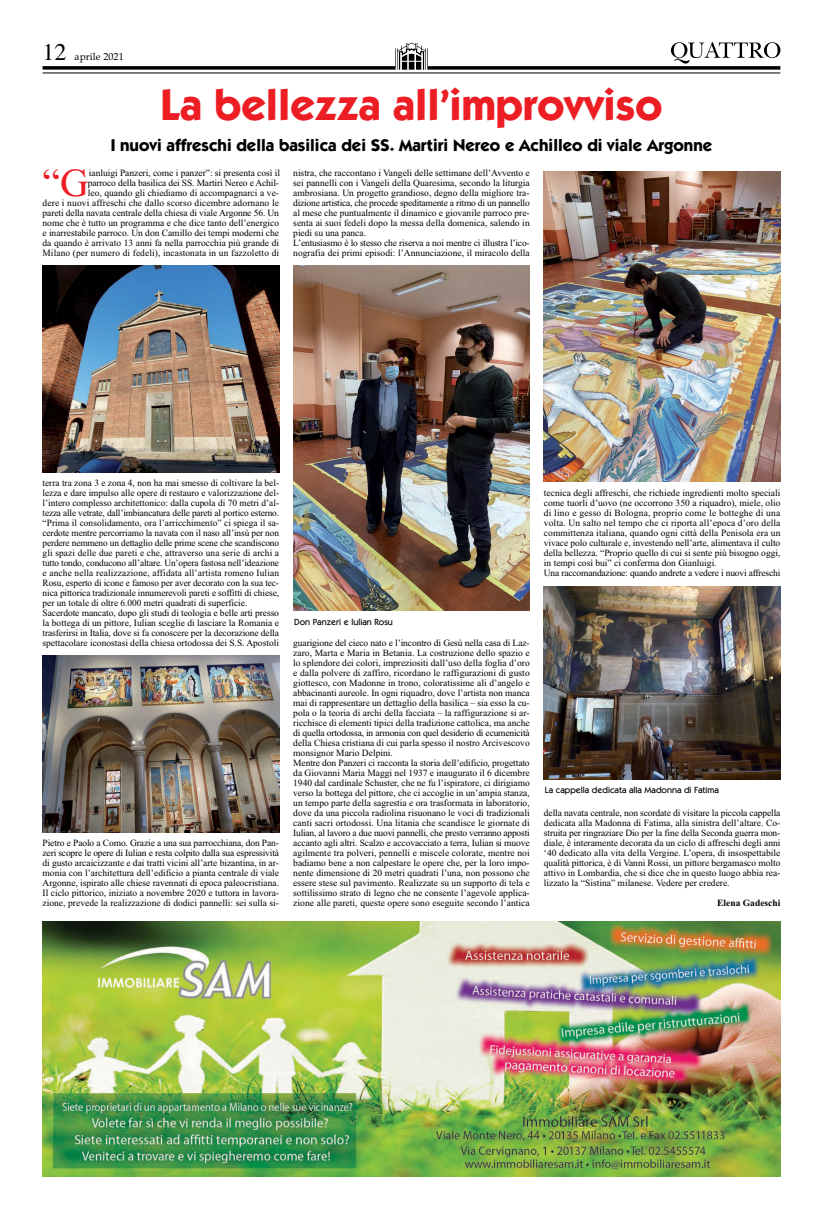
<style>
.page{position:relative;width:823px;height:1219px;background:#fff}
.page>*{position:absolute;margin:0;border:0;box-sizing:border-box;transform-origin:0 0}
.t1{font:700 44px "Itc Kabel";color:#ed1d24}
.t2{font:39.7px "Times New Roman";color:#ed1d24}
.t3{font:24px "Times";color:#000}
.t4{font:700 17px "Itc Kabel";color:#000}
.t5{font:10px "Book Antiqua";letter-spacing:.01em;color:#000}
.t6{font:9.5px/10px "Times New Roman";color:#000}
.t7{font:700 9.5px "Times New Roman";color:#000}
.t8{font:500 9px "Itc Kabel";color:#000}
</style>
<div class="page">
<hr style="left:43px;top:72px;width:737px;height:1px;background:#000">
<svg style="left:43px;top:66px;width:352px;height:4px"></svg>
<svg style="left:427px;top:66px;width:353px;height:4px"></svg>
<svg style="left:671px;top:42px;width:109px;height:22px"></svg>
<svg style="left:395px;top:43px;width:31px;height:27px"></svg>
<img style="left:43px;top:921px;width:736px;height:255px">
<img style="left:43px;top:265px;width:236px;height:208px">
<img style="left:43px;top:655px;width:236px;height:177px">
<img style="left:293px;top:265px;width:236px;height:345px">
<img style="left:543px;top:172px;width:237px;height:309px">
<img style="left:543px;top:587px;width:237px;height:193px">
<h3 class="t3" style="left:43px;top:38px;width:26px">12</h3>
<p class="t5" style="left:75px;top:51px;width:51px">aprile 2021</p>
<h1 class="t1" style="left:160px;top:89px;width:503px">La bellezza all’improvviso</h1>
<h3 class="t4" style="left:111px;top:139px;width:602px">I nuovi affreschi della basilica dei SS. Martiri Nereo e Achilleo di viale Argonne</h3>
<h2 class="t2" style="left:43px;top:168px;width:48px">“G</h2>
<p class="t6" style="left:43px;top:169px;width:239px;text-align:right">ianluigi Panzeri, come i panzer”: si presenta così il<br>parroco della basilica dei SS. Martiri Nereo e Achil-<br>leo, quando gli chiediamo di accompagnarci a ve-<br>dere i nuovi affreschi che dallo scorso dicembre adornano le pareti della navata centrale della chiesa di viale Argonne 56. Un nome che è tutto un programma e che dice tanto dell’energico e inarrestabile parroco. Un don Camillo dei tempi moderni che da quando è arrivato 13 anni fa nella parrocchia più grande di Milano (per numero di fedeli), incastonata in un fazzoletto di</p>
<p class="t6" style="left:293px;top:169px;width:238px">nistra, che raccontano i Vangeli delle settimane dell’Avvento e sei pannelli con i Vangeli della Quaresima, secondo la liturgia ambrosiana. Un progetto grandioso, degno della migliore tra&shy;dizione artistica, che procede speditamente a ritmo di un pannello al mese che puntualmente il dinamico e giovanile parroco pre&shy;senta ai suoi fedeli dopo la messa della domenica, salendo in piedi su una panca.<br>L’entusiasmo è lo stesso che riserva a noi mentre ci illustra l’ico&shy;nografia dei primi episodi: l’Annunciazione, il miracolo della</p>
<p class="t6" style="left:43px;top:479px;width:238px">terra tra zona 3 e zona 4, non ha mai smesso di coltivare la bel&shy;lezza e dare impulso alle opere di restauro e valorizzazione del&shy;l’intero complesso architettonico: dalla cupola di 70 metri d’al&shy;tezza alle vetrate, dall’imbiancatura delle pareti al portico esterno. “Prima il consolidamento, ora l’arricchimento” ci spiega il sa&shy;cerdote mentre percorriamo la navata con il naso all’insù per non perdere nemmeno un dettaglio delle prime scene che scandiscono gli spazi delle due pareti e che, attraverso una serie di archi a tutto tondo, conducono all’altare. Un’opera fastosa nell’ideazione e anche nella realizzazione, affidata all’artista romeno Iulian Rosu, esperto di icone e famoso per aver decorato con la sua tec&shy;nica pittorica tradizionale innumerevoli pareti e soffitti di chiese, per un totale di oltre 6.000 metri quadrati di superficie.<br>Sacerdote mancato, dopo gli studi di teologia e belle arti presso la bottega di un pittore, Iulian sceglie di lasciare la Romania e trasferirsi in Italia, dove si fa conoscere per la decorazione della spettacolare iconostasi della chiesa ortodossa dei S.S. Apostoli</p>
<p class="t6" style="left:43px;top:839px;width:238px;text-align:justify">Pietro e Paolo a Como. Grazie a una sua parrocchiana, don Pan&shy;zeri scopre le opere di Iulian e resta colpito dalla sua espressività di gusto arcaicizzante e dai tratti vicini all’arte bizantina, in ar&shy;monia con l’architettura dell’edificio a pianta centrale di viale Argonne, ispirato alle chiese ravennati di epoca paleocristiana.<br>Il ciclo pittorico, iniziato a novembre 2020 e tuttora in lavora&shy;zione, prevede la realizzazione di dodici pannelli: sei sulla si-</p>
<p class="t8" style="left:294px;top:619px;width:100px">Don Panzeri e Iulian Rosu</p>
<p class="t6" style="left:293px;top:639px;width:238px">guarigione del cieco nato e l’incontro di Gesù nella casa di Laz&shy;zaro, Marta e Maria in Betania. La costruzione dello spazio e lo splendore dei colori, impreziositi dall’uso della foglia d’oro e dalla polvere di zaffiro, ricordano le raffigurazioni di gusto giottesco, con Madonne in trono, coloratissime ali d’angelo e abbacinanti aureole. In ogni riquadro, dove l’artista non manca mai di rappresentare un dettaglio della basilica – sia esso la cu&shy;pola o la teoria di archi della facciata – la raffigurazione si ar&shy;ricchisce di elementi tipici della tradizione cattolica, ma anche di quella ortodossa, in armonia con quel desiderio di ecumenicità della Chiesa cristiana di cui parla spesso il nostro Arcivescovo monsignor Mario Delpini.<br>Mentre don Panzeri ci racconta la storia dell’edificio, progettato da Giovanni Maria Maggi nel 1937 e inaugurato il 6 dicembre 1940 dal cardinale Schuster, che ne fu l’ispiratore, ci dirigiamo verso la bottega del pittore, che ci accoglie in un’ampia stanza, un tempo parte della sagrestia e ora trasformata in laboratorio, dove da una piccola radiolina risuonano le voci di tradizionali canti sacri ortodossi. Una litania che scandisce le giornate di Iulian, al lavoro a due nuovi pannelli, che presto verranno apposti accanto agli altri. Scalzo e accovacciato a terra, Iulian si muove agilmente tra polveri, pennelli e miscele colorate, mentre noi badiamo bene a non calpestare le opere che, per la loro impo&shy;nente dimensione di 20 metri quadrati l’una, non possono che essere stese sul pavimento. Realizzate su un supporto di tela e sottilissimo strato di legno che ne consente l’agevole applica&shy;zione alle pareti, queste opere sono eseguite secondo l’antica</p>
<p class="t6" style="left:543px;top:489px;width:238px">tecnica degli affreschi, che richiede ingredienti molto speciali come tuorli d’uovo (ne occorrono 350 a riquadro), miele, olio di lino e gesso di Bologna, proprio come le botteghe di una volta. Un salto nel tempo che ci riporta all’epoca d’oro della committenza italiana, quando ogni città della Penisola era un vivace polo culturale e, investendo nell’arte, alimentava il culto della bellezza. “Proprio quello di cui si sente più bisogno oggi, in tempi così bui” ci conferma don Gianluigi.<br>Una raccomandazione: quando andrete a vedere i nuovi affreschi</p>
<p class="t8" style="left:544px;top:787px;width:175px">La cappella dedicata alla Madonna di Fatima</p>
<p class="t6" style="left:543px;top:809px;width:238px;text-align:justify">della navata centrale, non scordate di visitare la piccola cappella dedicata alla Madonna di Fatima, alla sinistra dell’altare. Co&shy;struita per ringraziare Dio per la fine della Seconda guerra mon&shy;diale, è interamente decorata da un ciclo di affreschi degli anni ‘40 dedicato alla vita della Vergine. L’opera, di insospettabile qualità pittorica, è di Vanni Rossi, un pittore bergamasco molto attivo in Lombardia, che si dice che in questo luogo abbia rea&shy;lizzato la “Sistina” milanese. Vedere per credere.</p>
<p class="t7" style="left:716px;top:900px;width:65px">Elena Gadeschi</p>
</div>
